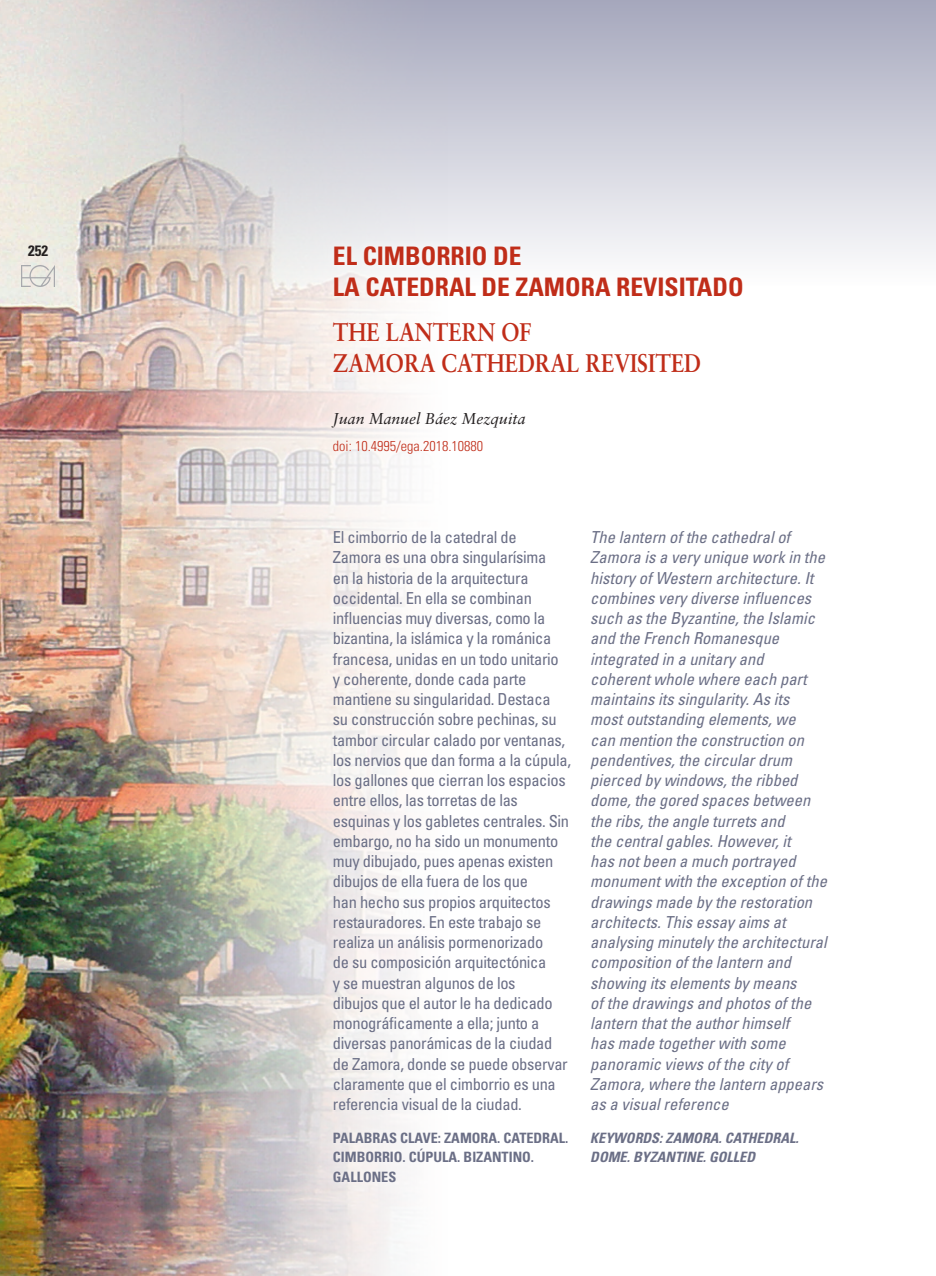
<style>
.page{position:relative;width:936px;height:1276px;background:#fff}
.page>*{position:absolute;margin:0;border:0;box-sizing:border-box;transform-origin:0 0}
.t1{font:700 condensed 25.5px/31.5px "Univers";color:#c02d19}
.t2{font:700 25.5px/31.5px "Sabon";color:#c02d19;scale:.85 1}
.t3{font:condensed 16.5px/20.2px "Univers";letter-spacing:-.02em;color:#6b6f86}
.t4{font:italic condensed 16.5px/20.2px "Univers";color:#6b6f86}
.t5{font:italic 15.75px "Sabon";color:#231f20}
.t6{font:700 condensed 15px "Univers";color:#231f20}
.t7{font:700 condensed 14.25px/19.5px "Univers";color:#6b6f86}
.t8{font:italic 700 condensed 14.25px/19.5px "Univers";color:#6b6f86}
.t9{font:300 condensed 14.25px "Univers";color:#c02d19}
</style>
<div class="page">
<div style="left:0;top:0;width:935px;height:286px;background:linear-gradient(to bottom,#a5a7bc,#fdfdfe)"></div>
<img style="left:236px;top:0;width:213px;height:1276px">
<img style="left:0;top:0;width:236px;height:1276px">
<img style="left:22px;top:265px;width:33px;height:21px">
<div style="left:322px;top:236px;width:524px;height:251px;background:#fff"></div>
<div style="left:323px;top:520px;width:283px;height:713px;background:#fff;opacity:.75"></div>
<div style="left:580px;top:520px;width:285px;height:746px;background:#fff"></div>
<p class="t6" style="left:28px;top:242px;width:21px">252</p>
<h1 class="t1" style="left:333px;top:240px;width:412px">EL CIMBORRIO DE<br>LA CATEDRAL DE ZAMORA REVISITADO</h1>
<h1 class="t2" style="left:333px;top:315px;width:434px">THE LANTERN OF<br>ZAMORA CATHEDRAL REVISITED</h1>
<p class="t5" style="left:333px;top:409px;width:194px">Juan Manuel Báez Mezquita</p>
<p class="t9" style="left:333px;top:437px;width:152px">doi: 10.4995/ega.2018.10880</p>
<p class="t3" style="left:333px;top:527px;width:239px">El cimborrio de la catedral de<br>Zamora es una obra singularísima<br>en la historia de la arquitectura occidental. En ella se combinan influencias muy diversas, como la bizantina, la islámica y la románica francesa, unidas en un todo unitario<br>y coherente, donde cada parte mantiene su singularidad. Destaca<br>su construcción sobre pechinas, su tambor circular calado por ventanas, los nervios que dan forma a la cúpula, los gallones que cierran los espacios entre ellos, las torretas de las esquinas y los gabletes centrales. Sin embargo, no ha sido un monumento muy dibujado, pues apenas existen dibujos de ella fuera de los que<br>han hecho sus propios arquitectos restauradores. En este trabajo se realiza un análisis pormenorizado<br>de su composición arquitectónica<br>y se muestran algunos de los<br>dibujos que el autor le ha dedicado monográficamente a ella; junto a diversas panorámicas de la ciudad de Zamora, donde se puede observar claramente que el cimborrio es una referencia visual de la ciudad.</p>
<p class="t7" style="left:333px;top:1127px;width:237px">PALABRAS CLAVE: ZAMORA. CATEDRAL.<br>CIMBORRIO. CÚPULA. BIZANTINO.<br>GALLONES</p>
<p class="t4" style="left:590px;top:527px;width:238px">The lantern of the cathedral of<br>Zamora is a very unique work in the history of Western architecture. It combines very diverse influences such as the Byzantine, the Islamic and the French Romanesque integrated in a unitary and coherent whole where each part maintains its singularity. As its<br>most outstanding elements, we<br>can mention the construction on pendentives, the circular drum pierced by windows, the ribbed dome, the gored spaces between the ribs, the angle turrets and<br>the central gables. However, it<br>has not been a much portrayed monument with the exception of the drawings made by the restoration architects. This essay aims at analysing minutely the architectural composition of the lantern and showing its elements by means<br>of the drawings and photos of the lantern that the author himself<br>has made together with some panoramic views of the city of<br>Zamora, where the lantern appears as a visual reference</p>
<p class="t8" style="left:590px;top:1127px;width:210px">KEYWORDS: ZAMORA. CATHEDRAL.<br>DOME. BYZANTINE. GOLLED</p>
</div>
